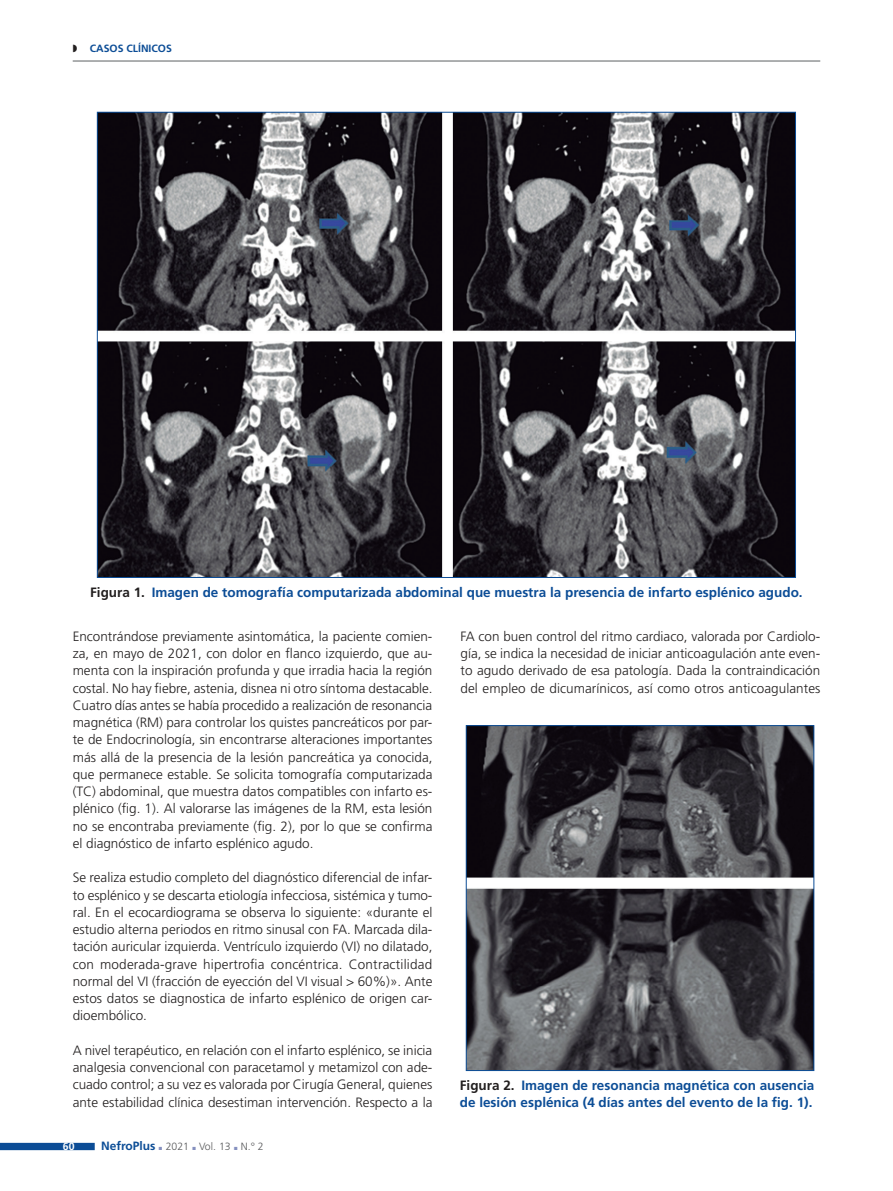
<style>
.page{position:relative;width:893px;height:1191px;background:#fff}
.page>*{position:absolute;margin:0;border:0;box-sizing:border-box;transform-origin:0 0}
.t1{font:300 13.5px/17.2px "Frutiger LT";color:#221f1f;text-align:justify}
.t2{font:700 13.5px/17.2px "Frutiger";color:#0c4d96}
.t3{font:700 12px "Frutiger";color:#0c4d96}
.t4{font:300 10.5px "Frutiger LT";color:#57585a}
.t5{font:700 10.5px "Frutiger";color:#0c4d96}
.t6{font:700 10.5px "Frutiger";color:#fff}
.s1{color:#221f1f}
.s2{color:#8590bf}
</style>
<div class="page">
<svg style="left:0;top:1142px;width:95px;height:8px"></svg>
<hr style="left:73px;top:60px;width:747px;height:2px;background:#939597">
<img style="left:99px;top:114px;width:695px;height:462px">
<img style="left:468px;top:727px;width:344px;height:342px">
<div style="left:466px;top:725px;width:348px;height:346px;border:1px solid #0c4d96"></div>
<p class="t5" style="left:73px;top:42px;width:101px"><span class="s1">◗◗</span> CASOS CLÍNICOS</p>
<p class="t2" style="left:90px;top:583px;width:714px"><span class="s1">Figura 1.</span> Imagen de tomografía computarizada abdominal que muestra la presencia de infarto esplénico agudo.</p>
<p class="t1" style="left:73px;top:628px;width:361px">Encontrándose previamente asintomática, la paciente comien&shy;za, en mayo de 2021, con dolor en flanco izquierdo, que au&shy;menta con la inspiración profunda y que irradia hacia la región costal. No hay fiebre, astenia, disnea ni otro síntoma destacable.<br>Cuatro días antes se había procedido a realización de resonancia magnética (RM) para controlar los quistes pancreáticos por par&shy;te de Endocrinología, sin encontrarse alteraciones importantes más allá de la presencia de la lesión pancreática ya conocida, que permanece estable. Se solicita tomografía computarizada (TC) abdominal, que muestra datos compatibles con infarto es&shy;plénico (fig. 1). Al valorarse las imágenes de la RM, esta lesión no se encontraba previamente (fig. 2), por lo que se confirma el diagnóstico de infarto esplénico agudo.</p>
<p class="t1" style="left:73px;top:870px;width:361px">Se realiza estudio completo del diagnóstico diferencial de infar&shy;to esplénico y se descarta etiología infecciosa, sistémica y tumo&shy;ral. En el ecocardiograma se observa lo siguiente: «durante el estudio alterna periodos en ritmo sinusal con FA. Marcada dila&shy;tación auricular izquierda. Ventrículo izquierdo (VI) no dilatado, con moderada-grave hipertrofia concéntrica. Contractilidad normal del VI (fracción de eyección del VI visual &gt; 60%)». Ante estos datos se diagnostica de infarto esplénico de origen car&shy;dioembólico.</p>
<p class="t1" style="left:73px;top:1042px;width:361px">A nivel terapéutico, en relación con el infarto esplénico, se inicia analgesia convencional con paracetamol y metamizol con ade&shy;cuado control; a su vez es valorada por Cirugía General, quienes ante estabilidad clínica desestiman intervención. Respecto a la</p>
<p class="t6" style="left:63px;top:1140px;width:13px">60</p>
<p class="t3" style="left:101px;top:1139px;width:56px">NefroPlus</p>
<p class="t4" style="left:159px;top:1141px;width:106px"><span class="s2">■</span> 2021 <span class="s2">■</span> Vol. 13 <span class="s2">■</span> N.° 2</p>
<p class="t1" style="left:460px;top:628px;width:361px">FA con buen control del ritmo cardiaco, valorada por Cardiolo&shy;gía, se indica la necesidad de iniciar anticoagulación ante even&shy;to agudo derivado de esa patología. Dada la contraindicación del empleo de dicumarínicos, así como otros anticoagulantes</p>
<p class="t2" style="left:460px;top:1076px;width:356px"><span class="s1">Figura 2.</span> Imagen de resonancia magnética con ausencia de lesión esplénica (4 días antes del evento de la fig. 1).</p>
</div>
